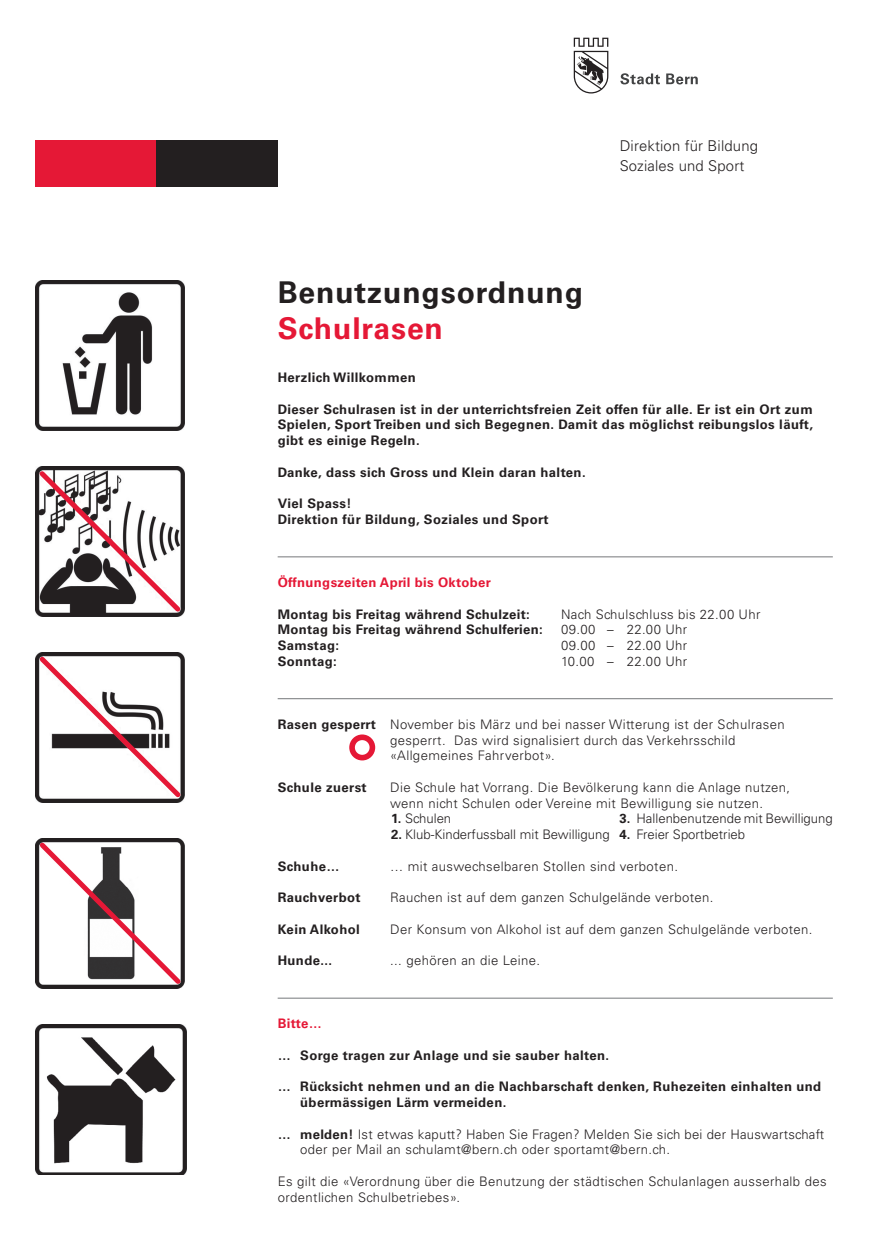
<style>
.page{position:relative;width:886px;height:1241px;background:#fff}
.page>*{position:absolute;margin:0;border:0;box-sizing:border-box;transform-origin:0 0}
.t1{font:700 30px "Univers LT Std";letter-spacing:.03em;color:#231f20}
.t2{font:700 30px "Univers LT Std";letter-spacing:.03em;color:#e51836}
.t3{font:300 14.88px/20.1px "Univers LT Std";letter-spacing:.01em;color:#231f20}
.t4{font:300 13.12px/15.8px "Univers LT Std";letter-spacing:.03em;color:#231f20}
.t5{font:700 13.12px/15.8px "Univers LT Std";letter-spacing:.03em;color:#231f20}
.t6{font:300 13.12px "Univers LT Std";color:#231f20}
.t7{font:700 13.12px "Univers LT Std";letter-spacing:.025em;color:#e51836}
.s1{font-weight:700}
</style>
<div class="page">
<div style="left:35px;top:140px;width:122px;height:47px;background:#e51836"></div>
<div style="left:157px;top:140px;width:121px;height:47px;background:#231f20"></div>
<svg style="left:574px;top:38px;width:34px;height:55px"></svg>
<svg style="left:620px;top:73px;width:40px;height:11px"></svg>
<svg style="left:666px;top:73px;width:32px;height:11px"></svg>
<hr style="left:278px;top:556px;width:555px;height:1px;background:#76787b">
<hr style="left:278px;top:698px;width:555px;height:1px;background:#76787b">
<hr style="left:278px;top:997px;width:555px;height:1px;background:#76787b">
<img style="left:35px;top:281px;width:150px;height:149px">
<img style="left:35px;top:1024px;width:152px;height:150px">
<div style="left:349px;top:734px;width:26px;height:26px;border:6px solid #e51836;border-radius:50%"></div>
<svg style="left:35px;top:466px;width:150px;height:150px"></svg>
<svg style="left:35px;top:652px;width:150px;height:149px"></svg>
<svg style="left:35px;top:838px;width:150px;height:150px"></svg>
<p class="t3" style="left:620px;top:136px;width:140px">Direktion für Bildung<br>Soziales und Sport</p>
<h1 class="t1" style="left:278px;top:274px;width:307px">Benutzungsordnung</h1>
<h1 class="t2" style="left:278px;top:310px;width:167px">Schulrasen</h1>
<p class="t5" style="left:278px;top:370px;width:140px">Herzlich Willkommen</p>
<p class="t5" style="left:278px;top:401px;width:537px;text-align:justify">Dieser Schulrasen ist in der unterrichtsfreien Zeit offen für alle. Er ist ein Ort zum Spielen, Sport Treiben und sich Begegnen. Damit das möglichst reibungslos läuft, gibt es einige Regeln.</p>
<p class="t5" style="left:278px;top:464px;width:309px">Danke, dass sich Gross und Klein daran halten.</p>
<p class="t5" style="left:278px;top:496px;width:272px">Viel Spass!<br>Direktion für Bildung, Soziales und Sport</p>
<p class="t7" style="left:278px;top:574px;width:215px">Öffnungszeiten April bis Oktober</p>
<p class="t5" style="left:278px;top:606px;width:254px">Montag bis Freitag während Schulzeit:</p>
<p class="t4" style="left:561px;top:606px;width:201px">Nach Schulschluss bis 22.00 Uhr</p>
<p class="t5" style="left:278px;top:622px;width:267px">Montag bis Freitag während Schulferien:</p>
<p class="t4" style="left:561px;top:621px;width:128px">09.00 – 22.00 Uhr</p>
<p class="t5" style="left:278px;top:637px;width:63px">Samstag:</p>
<p class="t4" style="left:561px;top:637px;width:128px">09.00 – 22.00 Uhr</p>
<p class="t5" style="left:278px;top:653px;width:61px">Sonntag:</p>
<p class="t4" style="left:561px;top:653px;width:128px">10.00 – 22.00 Uhr</p>
<p class="t4" style="left:390px;top:716px;width:396px;text-indent:-112px"><span class="s1">Rasen gesperrt</span> November bis März und bei nasser Witterung ist der Schulrasen gesperrt. Das wird signalisiert durch das Verkehrsschild «Allgemeines Fahrverbot».</p>
<p class="t5" style="left:278px;top:779px;width:91px">Schule zuerst</p>
<p class="t4" style="left:390px;top:779px;width:401px">Die Schule hat Vorrang. Die Bevölkerung kann die Anlage nutzen, wenn nicht Schulen oder Vereine mit Bewilligung sie nutzen.</p>
<p class="t6" style="left:391px;top:810px;width:62px"><span class="s1">1.</span> Schulen</p>
<p class="t6" style="left:619px;top:810px;width:215px"><span class="s1">3.</span> Hallenbenutzende mit Bewilligung</p>
<p class="t6" style="left:391px;top:826px;width:356px"><span class="s1">2.</span> Klub-Kinderfussball mit Bewilligung <span class="s1">4.</span> Freier Sportbetrieb</p>
<p class="t5" style="left:278px;top:858px;width:63px">Schuhe…</p>
<p class="t4" style="left:390px;top:858px;width:289px">… mit auswechselbaren Stollen sind verboten.</p>
<p class="t5" style="left:278px;top:889px;width:84px">Rauchverbot</p>
<p class="t4" style="left:390px;top:889px;width:325px">Rauchen ist auf dem ganzen Schulgelände verboten.</p>
<p class="t5" style="left:278px;top:921px;width:84px">Kein Alkohol</p>
<p class="t4" style="left:390px;top:921px;width:424px">Der Konsum von Alkohol ist auf dem ganzen Schulgelände verboten.</p>
<p class="t5" style="left:278px;top:952px;width:56px">Hunde...</p>
<p class="t4" style="left:390px;top:952px;width:152px">... gehören an die Leine.</p>
<p class="t7" style="left:278px;top:1015px;width:46px">Bitte…</p>
<p class="t5" style="left:278px;top:1047px;width:333px">… Sorge tragen zur Anlage und sie sauber halten.</p>
<p class="t5" style="left:300px;top:1078px;width:523px;text-indent:-22px">… Rücksicht nehmen und an die Nachbarschaft denken, Ruhezeiten einhalten und übermässigen Lärm vermeiden.</p>
<p class="t4" style="left:300px;top:1125px;width:525px;text-indent:-22px"><span class="s1">… melden!</span> Ist etwas kaputt? Haben Sie Fragen? Melden Sie sich bei der Hauswartschaft oder per Mail an schulamt@bern.ch oder sportamt@bern.ch.</p>
<p class="t4" style="left:278px;top:1173px;width:550px">Es gilt die «Verordnung über die Benutzung der städtischen Schulanlagen ausserhalb des ordentlichen Schulbetriebes».</p>
</div>
